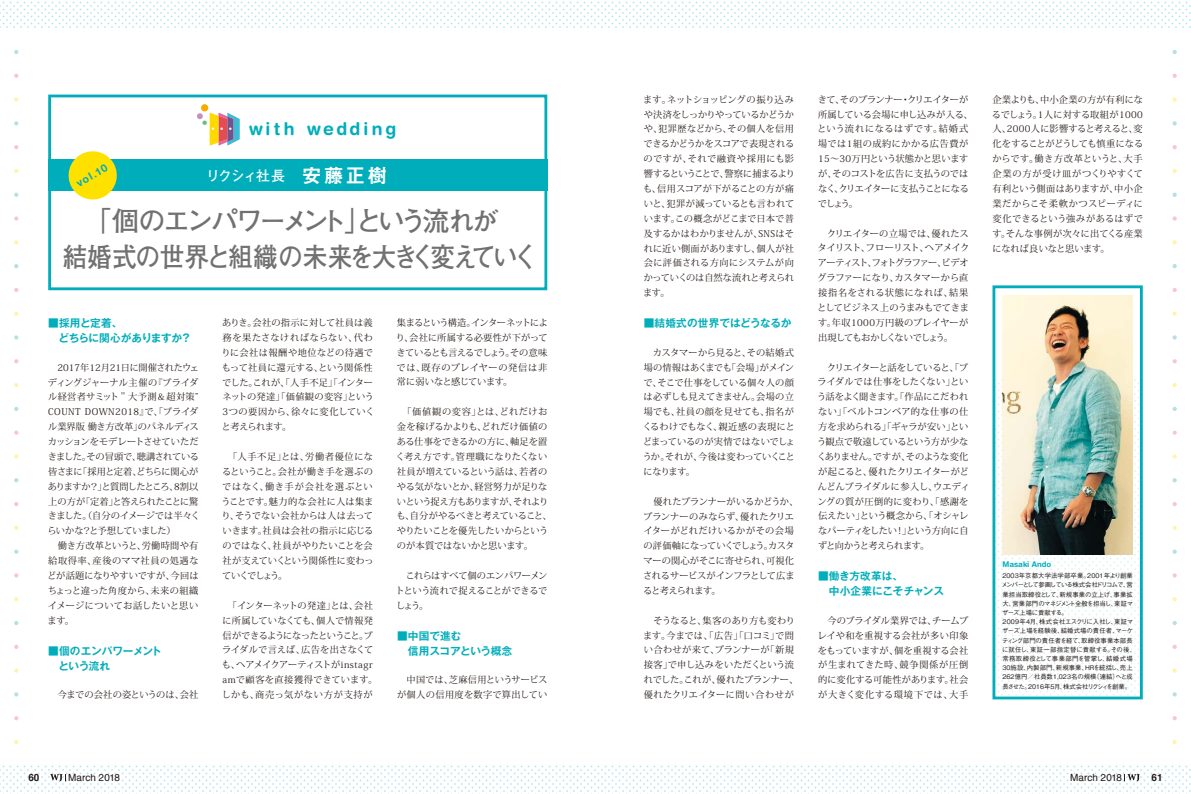
<style>
.page{position:relative;width:1191px;height:794px;background:#fff}
.page>*{position:absolute;margin:0;border:0;box-sizing:border-box;transform-origin:0 0}
.t1{font:700 26.9px/35.4px "Futo Go B101 Pro";letter-spacing:-.12em;color:#727171}
.t2{font:700 17.7px "Helvetica Rounded LT Std";letter-spacing:.155em;color:#00aebb}
.t3{font:700 13.9px "Futo Go B101 Pro";letter-spacing:-.085em;color:#fff}
.t4{font:700 10.6px/14.9px "Gothic MB101 Pro De";letter-spacing:-.01em;color:#00aebb}
.t5{font:700 10.6px/14.9px "Gothic MB101 Pro De";letter-spacing:.01em;color:#00aebb}
.t6{font:700 10.6px "Helvetica Rounded LT Std";color:#00aebb}
.t7{font:9.9px "Helvetica";color:#221815}
.t8{font:700 9.9px "Helvetica";color:#221815}
.t9{font:9.2px/14.9px "Koz Min Pro";letter-spacing:-.005em;color:#221815}
.t10{font:9.2px/14.9px "Koz Min Pro";letter-spacing:.025em;color:#221815}
.t11{font:9.2px/14.9px "Koz Min Pro";letter-spacing:.02em;color:#221815}
.t12{font:700 7.8px "Helvetica Rounded LT Std";color:#00aebb}
.t13{font:500 6.4px/9.2px "Gothic BBB Pro";color:#221815}
.s1{font-family:"Midashi Go Pro MB31";font-weight:400;font-size:19.8px}
</style>
<div class="page">
<svg style="left:0;top:1px;width:1191px;height:27px"></svg>
<svg style="left:50px;top:774px;width:16px;height:7px"></svg>
<svg style="left:1124px;top:774px;width:15px;height:7px"></svg>
<div style="left:48px;top:95px;width:499px;height:195px;background:#fff;border:3px solid #00aebb"></div>
<div style="left:48px;top:160px;width:499px;height:31px;background:#00aebb"></div>
<svg style="left:65px;top:151px;width:55px;height:49px"></svg>
<div style="left:201px;top:104px;width:7px;height:7px;background:#f7ab00;border-radius:50%"></div>
<svg style="left:197px;top:113px;width:43px;height:33px"></svg>
<svg style="left:1172px;top:740px;width:4px;height:4px"></svg>
<svg style="left:1172px;top:668px;width:4px;height:5px"></svg>
<svg style="left:1172px;top:597px;width:4px;height:4px"></svg>
<svg style="left:1172px;top:526px;width:4px;height:4px"></svg>
<svg style="left:1172px;top:454px;width:4px;height:4px"></svg>
<svg style="left:1172px;top:383px;width:4px;height:4px"></svg>
<svg style="left:1172px;top:311px;width:4px;height:5px"></svg>
<svg style="left:1172px;top:240px;width:4px;height:4px"></svg>
<svg style="left:1172px;top:169px;width:4px;height:4px"></svg>
<svg style="left:1172px;top:716px;width:4px;height:4px"></svg>
<svg style="left:1172px;top:644px;width:4px;height:5px"></svg>
<svg style="left:1172px;top:573px;width:4px;height:4px"></svg>
<svg style="left:1172px;top:502px;width:4px;height:4px"></svg>
<svg style="left:1172px;top:430px;width:4px;height:5px"></svg>
<svg style="left:1172px;top:359px;width:4px;height:4px"></svg>
<svg style="left:1172px;top:288px;width:4px;height:4px"></svg>
<svg style="left:1172px;top:216px;width:4px;height:5px"></svg>
<svg style="left:1172px;top:145px;width:4px;height:4px"></svg>
<svg style="left:1172px;top:692px;width:4px;height:4px"></svg>
<svg style="left:1172px;top:621px;width:4px;height:4px"></svg>
<svg style="left:1172px;top:549px;width:4px;height:5px"></svg>
<svg style="left:1172px;top:478px;width:4px;height:4px"></svg>
<svg style="left:1172px;top:407px;width:4px;height:4px"></svg>
<svg style="left:1172px;top:335px;width:4px;height:5px"></svg>
<svg style="left:1172px;top:264px;width:4px;height:4px"></svg>
<svg style="left:1172px;top:193px;width:4px;height:4px"></svg>
<svg style="left:1172px;top:121px;width:4px;height:4px"></svg>
<svg style="left:1172px;top:97px;width:4px;height:5px"></svg>
<svg style="left:1172px;top:74px;width:4px;height:4px"></svg>
<svg style="left:1172px;top:50px;width:4px;height:4px"></svg>
<svg style="left:14px;top:740px;width:4px;height:4px"></svg>
<svg style="left:14px;top:668px;width:4px;height:5px"></svg>
<svg style="left:14px;top:597px;width:4px;height:4px"></svg>
<svg style="left:14px;top:526px;width:4px;height:4px"></svg>
<svg style="left:14px;top:454px;width:4px;height:4px"></svg>
<svg style="left:14px;top:383px;width:4px;height:4px"></svg>
<svg style="left:14px;top:311px;width:4px;height:5px"></svg>
<svg style="left:14px;top:240px;width:4px;height:4px"></svg>
<svg style="left:14px;top:169px;width:4px;height:4px"></svg>
<svg style="left:14px;top:716px;width:4px;height:4px"></svg>
<svg style="left:14px;top:644px;width:4px;height:5px"></svg>
<svg style="left:14px;top:573px;width:4px;height:4px"></svg>
<svg style="left:14px;top:502px;width:4px;height:4px"></svg>
<svg style="left:14px;top:430px;width:4px;height:5px"></svg>
<svg style="left:14px;top:359px;width:4px;height:4px"></svg>
<svg style="left:14px;top:288px;width:4px;height:4px"></svg>
<svg style="left:14px;top:216px;width:4px;height:5px"></svg>
<svg style="left:14px;top:145px;width:4px;height:4px"></svg>
<svg style="left:14px;top:692px;width:4px;height:4px"></svg>
<svg style="left:14px;top:621px;width:4px;height:4px"></svg>
<svg style="left:14px;top:549px;width:4px;height:5px"></svg>
<svg style="left:14px;top:478px;width:4px;height:4px"></svg>
<svg style="left:14px;top:407px;width:4px;height:4px"></svg>
<svg style="left:14px;top:335px;width:4px;height:5px"></svg>
<svg style="left:14px;top:264px;width:4px;height:4px"></svg>
<svg style="left:14px;top:193px;width:4px;height:4px"></svg>
<svg style="left:14px;top:121px;width:4px;height:4px"></svg>
<svg style="left:14px;top:97px;width:4px;height:5px"></svg>
<svg style="left:14px;top:74px;width:4px;height:4px"></svg>
<svg style="left:14px;top:50px;width:4px;height:4px"></svg>
<svg style="left:997px;top:379px;width:141px;height:316px"></svg>
<div style="left:992px;top:285px;width:150px;height:414px;border:3px solid #00aebb"></div>
<img style="left:1002px;top:295px;width:130px;height:260px">
<h2 class="t2" style="left:249px;top:118px;width:149px">with wedding</h2>
<p class="t6" style="left:74px;top:178px;width:36px;rotate:-30deg">vol.10</p>
<h3 class="t3" style="left:206px;top:164px;width:182px">リクシィ社長　<span class="s1">安藤正樹</span></h3>
<h1 class="t1" style="left:62px;top:200px;width:477px;text-indent:22px">「個のエンパワーメント」という流れが<br>結婚式の世界と組織の未来を大きく変えていく</h1>
<p class="t4" style="left:48px;top:314px;width:145px">■採用と定着、<br>　どちらに関心がありますか？</p>
<p class="t9" style="left:47px;top:359px;width:154px">　2017年12月21日に開催されたウェディングジャーナル主催の『ブライダル経営者サミット＂大予測＆超対策”<br>COUNT DOWN2018』で、「ブライダル業界版 働き方改革」のパネルディスカッションをモデレートさせていただきました。その冒頭で、聴講されている皆さまに「採用と定着、どちらに関心がありますか？」と質問したところ、8割以上の方が「定着」と答えられたことに驚きました。（自分のイメージでは半々くらいかな？と予想していました）<br>　働き方改革というと、労働時間や有給取得率、産後のママ社員の処遇などが話題になりやすいですが、今回はちょっと違った角度から、未来の組織イメージについてお話したいと思います。</p>
<p class="t4" style="left:48px;top:642px;width:115px">■個のエンパワーメント　という流れ</p>
<p class="t9" style="left:48px;top:687px;width:152px">　今までの会社の姿というのは、会社</p>
<p class="t10" style="left:222px;top:315px;width:154px">ありき。会社の指示に対して社員は義務を果たさなければならない、代わりに会社は報酬や地位などの待遇でもって社員に還元する、という関係性でした。これが、「人手不足」「インターネットの発達」「価値観の変容」という<br>3つの要因から、徐々に変化していくと考えられます。</p>
<p class="t9" style="left:222px;top:449px;width:153px;text-align:justify">　「人手不足」とは、労働者優位になるということ。会社が働き手を選ぶのではなく、働き手が会社を選ぶということです。魅力的な会社に人は集まり、そうでない会社からは人は去っていきます。社員は会社の指示に応じるのではなく、社員がやりたいことを会社が支えていくという関係性に変わっていくでしょう。</p>
<p class="t9" style="left:222px;top:597px;width:157px">　「インターネットの発達」とは、会社に所属していなくても、個人で情報発信ができるようになったということ。ブライダルで言えば、広告を出さなくても、ヘアメイクアーティストがinstagr amで顧客を直接獲得できています。しかも、商売っ気がない方が支持が</p>
<p class="t9" style="left:396px;top:315px;width:153px;text-align:justify">集まるという構造。インターネットにより、会社に所属する必要性が下がってきているとも言えるでしょう。その意味では、既存のプレイヤーの発信は非常に弱いなと感じています。</p>
<p class="t9" style="left:396px;top:404px;width:157px">　「価値観の変容」とは、どれだけお金を稼げるかよりも、どれだけ価値のある仕事をできるかの方に、軸足を置く考え方です。管理職になりたくない社員が増えているという話は、若者のやる気がないとか、経営努力が足りないという捉え方もありますが、それよりも、自分がやるべきと考えていること、やりたいことを優先したいからというのが本質ではないかと思います。</p>
<p class="t9" style="left:395px;top:568px;width:153px;text-align:justify">　これらはすべて個のエンパワーメントという流れで捉えることができるでしょう。</p>
<p class="t4" style="left:397px;top:627px;width:117px">■中国で進む<br>　信用スコアという概念</p>
<p class="t11" style="left:397px;top:672px;width:152px">　中国では、芝麻信用というサービスが個人の信用度を数字で算出してい</p>
<p class="t9" style="left:643px;top:91px;width:154px">ます。ネットショッピングの振り込みや決済をしっかりやっているかどうかや、犯罪歴などから、その個人を信用できるかどうかをスコアで表現されるのですが、それで融資や採用にも影響するということで、警察に捕まるよりも、信用スコアが下がることの方が痛いと、犯罪が減っているとも言われています。この概念がどこまで日本で普及するかはわかりませんが、SNSはそれに近い側面がありますし、個人が社会に評価される方向にシステムが向かっていくのは自然な流れと考えられます。</p>
<p class="t4" style="left:643px;top:314px;width:149px">■結婚式の世界ではどうなるか</p>
<p class="t9" style="left:642px;top:344px;width:154px">　カスタマーから見ると、その結婚式場の情報はあくまでも「会場」がメインで、そこで仕事をしている個々人の顔は必ずしも見えてきません。会場の立場でも、社員の顔を見せても、指名がくるわけでもなく、親近感の表現にとどまっているのが実情ではないでしょうか。それが、今後は変わっていくことになります。</p>
<p class="t9" style="left:643px;top:493px;width:157px">　優れたプランナーがいるかどうか、プランナーのみならず、優れたクリエイターがどれだけいるかがその会場の評価軸になっていくでしょう。カスタマーの関心がそこに寄せられ、可視化されるサービスがインフラとして広まると考えられます。</p>
<p class="t9" style="left:643px;top:612px;width:157px">　そうなると、集客のあり方も変わります。今までは、「広告」「口コミ」で問い合わせが来て、プランナーが「新規接客」で申し込みをいただくという流れでした。これが、優れたプランナー、優れたクリエイターに問い合わせが</p>
<p class="t9" style="left:817px;top:91px;width:157px">きて、そのプランナー・クリエイターが所属している会場に申し込みが入る、という流れになるはずです。結婚式場では1組の成約にかかる広告費が<br>15～30万円という状態かと思いますが、そのコストを広告に支払うのではなく、クリエイターに支払うことになるでしょう。</p>
<p class="t9" style="left:817px;top:225px;width:154px;text-align:justify">　クリエイターの立場では、優れたスタイリスト、フローリスト、ヘアメイクアーティスト、フォトグラファー、ビデオグラファーになり、カスタマーから直接指名をされる状態になれば、結果としてビジネス上のうまみもでてきます。年収1000万円級のプレイヤーが出現してもおかしくないでしょう。</p>
<p class="t9" style="left:817px;top:359px;width:154px">　クリエイターと話をしていると、「ブライダルでは仕事をしたくない」という話をよく聞きます。「作品にこだわれない」「ベルトコンベア的な仕事の仕方を求められる」「ギャラが安い」という観点で敬遠しているという方が少なくありません。ですが、そのような変化が起こると、優れたクリエイターがどんどんブライダルに参入し、ウエディングの質が圧倒的に変わり、「感謝を伝えたい」という概念から、「オシャレなパーティをしたい！」という方向に自ずと向かうと考えられます。</p>
<p class="t5" style="left:818px;top:567px;width:127px">■働き方改革は、<br>　中小企業にこそチャンス</p>
<p class="t9" style="left:817px;top:612px;width:152px;text-align:justify">　今のブライダル業界では、チームプレイや和を重視する会社が多い印象をもっていますが、個を重視する会社が生まれてきた時、競争関係が圧倒的に変化する可能性があります。社会が大きく変化する環境下では、大手</p>
<p class="t9" style="left:992px;top:91px;width:153px;text-align:justify">企業よりも、中小企業の方が有利になるでしょう。1人に対する取組が1000人、2000人に影響すると考えると、変化をすることがどうしても慎重になるからです。働き方改革というと、大手企業の方が受け皿がつくりやすくて有利という側面はありますが、中小企業だからこそ柔軟かつスピーディに変化できるという強みがあるはずです。そんな事例が次々に出てくる産業になれば良いなと思います。</p>
<p class="t12" style="left:1002px;top:559px;width:50px">Masaki Ando</p>
<p class="t13" style="left:1001px;top:570px;width:136px">2003年京都大学法学部卒業。2001年より創業メンバーとして参画している株式会社ドリコムで、営業担当取締役として、新規事業の立上げ、事業拡大、営業部門のマネジメント全般を担当し、東証マザーズ上場に貢献する。<br>2009年4月、株式会社エスクリに入社し、東証マザーズ上場を経験後、結婚式場の責任者、マーケティング部門の責任者を経て、取締役事業本部長に就任し、東証一部指定替に貢献する。その後、常務取締役として事業部門を管掌し、結婚式場<br>30施設、内製部門、新規事業、HRを統括し、売上<br>262億円／社員数1,023名の規模（連結）へと成長させた。2016年5月、株式会社リクシィを創業。</p>
<p class="t8" style="left:28px;top:769px;width:13px">60</p>
<p class="t7" style="left:68px;top:769px;width:53px">March 2018</p>
<p class="t7" style="left:1070px;top:769px;width:53px">March 2018</p>
<p class="t8" style="left:1151px;top:769px;width:13px">61</p>
</div>
